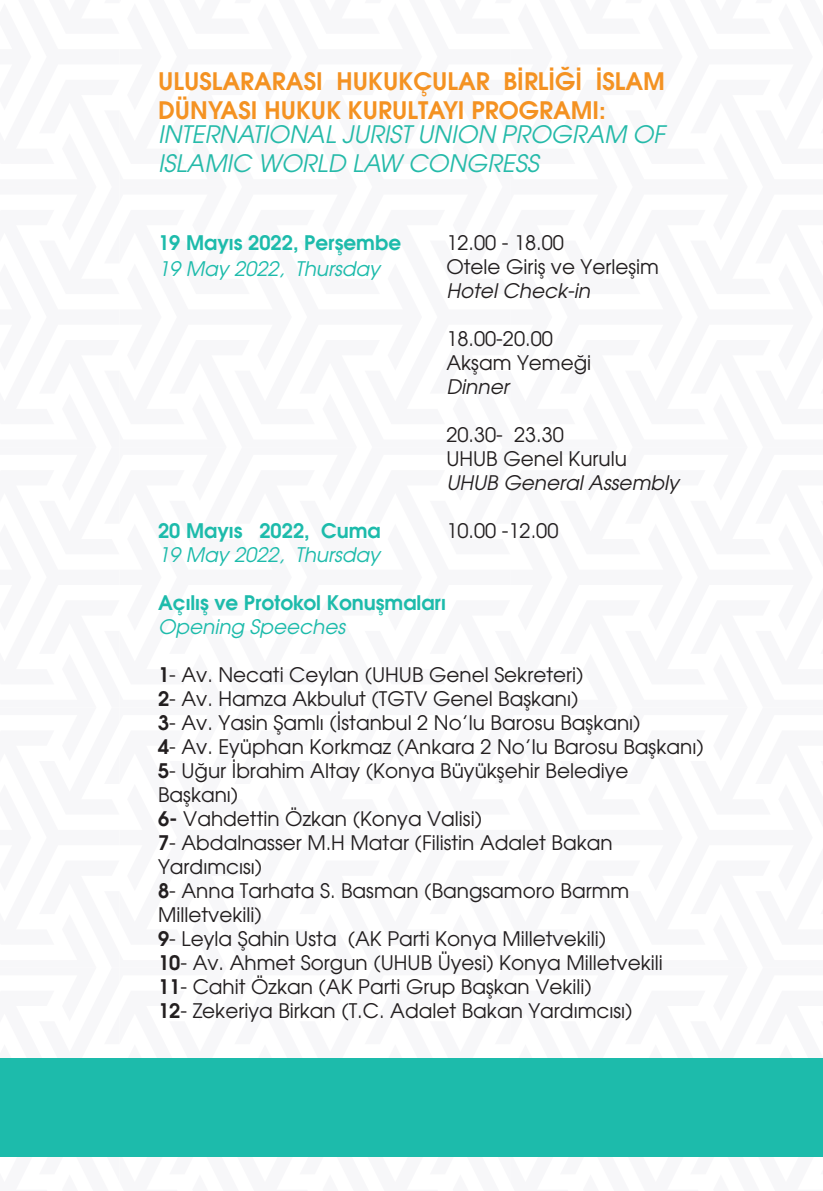
<style>
.page{position:relative;width:823px;height:1191px;background:#fff}
.page>*{position:absolute;margin:0;border:0;box-sizing:border-box;transform-origin:0 0}
.t1{font:24px/28.8px "Avant Garde Bold Tr";color:#f49222}
.t2{font:24px/28.8px "Avant Garde Italic Tr";color:#25baa9}
.t3{font:20px/24px "Avantgarde";color:#231f20}
.t4{font:20px "Avant Garde Bold Tr";color:#1dbbab}
.t5{font:20px "Avant Garde Italic Tr";color:#1dbbab}
.t6{font:20px "Avant Garde Italic Tr";color:#231f20}
.s1{font-family:"Avant Garde Bold Tr"}
</style>
<div class="page">
<div style="left:0;top:1058px;width:822px;height:99px;background:#1dbbab"></div>
<p class="t1" style="left:158px;top:66px;width:508px">ULUSLARARASI HUKUKÇULAR BİRLİĞİ İSLAM<br>DÜNYASI HUKUK KURULTAYI PROGRAMI:</p>
<p class="t2" style="left:158px;top:120px;width:508px">INTERNATIONAL JURIST UNION PROGRAM OF<br>ISLAMIC WORLD LAW CONGRESS</p>
<p class="t4" style="left:158px;top:229px;width:244px">19 Mayıs 2022, Perşembe</p>
<p class="t3" style="left:446px;top:230px;width:119px">12.00 - 18.00</p>
<p class="t3" style="left:446px;top:254px;width:214px">Otele Giriş ve Yerleşim</p>
<p class="t6" style="left:446px;top:278px;width:145px">Hotel Check-in</p>
<p class="t3" style="left:446px;top:326px;width:108px">18.00-20.00</p>
<p class="t3" style="left:446px;top:350px;width:146px">Akşam Yemeği</p>
<p class="t6" style="left:446px;top:374px;width:64px">Dinner</p>
<p class="t3" style="left:446px;top:422px;width:119px">20.30- 23.30</p>
<p class="t3" style="left:446px;top:446px;width:182px">UHUB Genel Kurulu</p>
<p class="t6" style="left:446px;top:470px;width:234px">UHUB General Assembly</p>
<p class="t4" style="left:158px;top:517px;width:224px">20 Mayıs 2022, Cuma</p>
<p class="t3" style="left:446px;top:518px;width:113px">10.00 -12.00</p>
<p class="t5" style="left:158px;top:542px;width:223px">19 May 2022, Thursday</p>
<p class="t4" style="left:158px;top:589px;width:289px">Açılış ve Protokol Konuşmaları</p>
<p class="t5" style="left:158px;top:614px;width:188px">Opening Speeches</p>
<p class="t3" style="left:158px;top:662px;width:427px"><span class="s1">1</span>- Av. Necati Ceylan (UHUB Genel Sekreteri)</p>
<p class="t3" style="left:158px;top:686px;width:422px"><span class="s1">2</span>- Av. Hamza Akbulut (TGTV Genel Başkanı)</p>
<p class="t3" style="left:158px;top:710px;width:484px"><span class="s1">3</span>- Av. Yasin Şamlı (İstanbul 2 No’lu Barosu Başkanı)</p>
<p class="t3" style="left:158px;top:734px;width:547px"><span class="s1">4</span>- Av. Eyüphan Korkmaz (Ankara 2 No’lu Barosu Başkanı)</p>
<p class="t3" style="left:158px;top:758px;width:471px"><span class="s1">5</span>- Uğur İbrahim Altay (Konya Büyükşehir Belediye<br>Başkanı)</p>
<p class="t3" style="left:158px;top:806px;width:325px"><span class="s1">6-</span> Vahdettin Özkan (Konya Valisi)</p>
<p class="t3" style="left:158px;top:830px;width:456px"><span class="s1">7</span>- Abdalnasser M.H Matar (Filistin Adalet Bakan<br>Yardımcısı)</p>
<p class="t3" style="left:158px;top:878px;width:472px"><span class="s1">8</span>- Anna Tarhata S. Basman (Bangsamoro Barmm<br>Milletvekili)</p>
<p class="t3" style="left:158px;top:926px;width:449px"><span class="s1">9</span>- Leyla Şahin Usta (AK Parti Konya Milletvekili)</p>
<p class="t3" style="left:158px;top:950px;width:506px"><span class="s1">10</span>- Av. Ahmet Sorgun (UHUB Üyesi) Konya Milletvekili</p>
<p class="t3" style="left:158px;top:974px;width:435px"><span class="s1">11</span>- Cahit Özkan (AK Parti Grup Başkan Vekili)</p>
<p class="t3" style="left:158px;top:998px;width:475px"><span class="s1">12</span>- Zekeriya Birkan (T.C. Adalet Bakan Yardımcısı)</p>
<p class="t5" style="left:158px;top:256px;width:223px">19 May 2022, Thursday</p>
</div>
